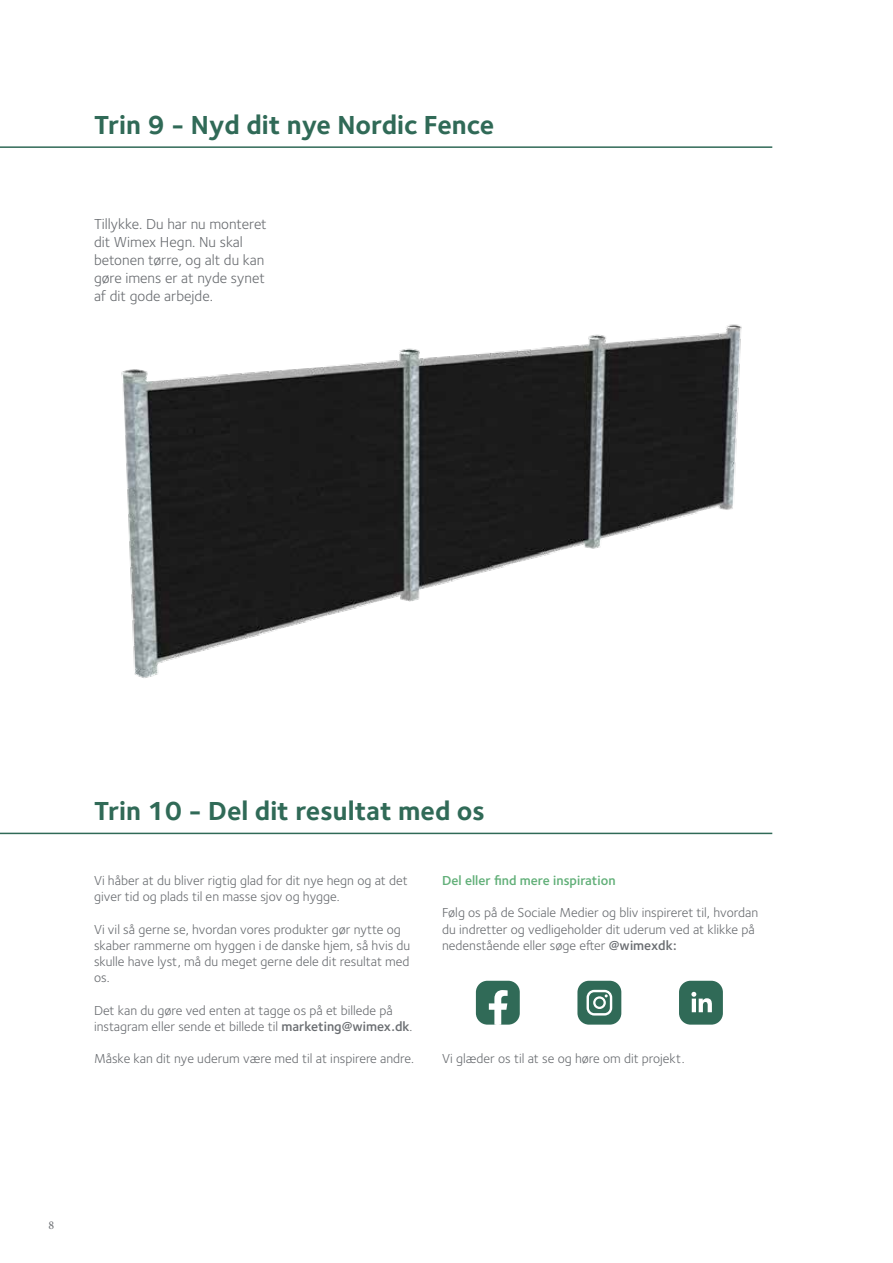
<style>
.page{position:relative;width:893px;height:1263px;background:#fff}
.page>*{position:absolute;margin:0;border:0;box-sizing:border-box;transform-origin:0 0}
.t1{font:700 27px "Foundry Sterling";color:#306a57}
.t2{font:15px/18px "Foundry Sterling";color:#6a6d71}
.t3{font:13.5px/16.2px "Foundry Sterling";color:#6a6d71}
.t4{font:600 13.5px "Foundry Sterling";color:#61af78}
.t5{font:12px "Minion Pro";color:#6a6d71}
.s1{font-weight:600}
</style>
<div class="page">
<hr style="left:0;top:146px;width:772px;height:2px;background:#306a57">
<img style="left:121px;top:324px;width:621px;height:354px">
<hr style="left:0;top:833px;width:772px;height:1px;background:#306a57">
<svg style="left:476px;top:981px;width:44px;height:44px"></svg>
<div style="left:577px;top:981px;width:44px;height:43px;background:#306a57;border-radius:11px"></div>
<svg style="left:586px;top:990px;width:26px;height:25px"></svg>
<div style="left:679px;top:981px;width:44px;height:43px;background:#306a57;border-radius:11px"></div>
<svg style="left:691px;top:992px;width:21px;height:20px"></svg>
<h1 class="t1" style="left:94px;top:109px;width:402px">Trin 9 - Nyd dit nye Nordic Fence</h1>
<p class="t2" style="left:94px;top:215px;width:174px">Tillykke. Du har nu monteret dit Wimex Hegn. Nu skal betonen tørre, og alt du kan gøre imens er at nyde synet af dit gode arbejde.</p>
<h1 class="t1" style="left:94px;top:795px;width:393px">Trin 10 - Del dit resultat med os</h1>
<p class="t3" style="left:94px;top:872px;width:315px">Vi håber at du bliver rigtig glad for dit nye hegn og at det giver tid og plads til en masse sjov og hygge.</p>
<p class="t3" style="left:94px;top:921px;width:318px">Vi vil så gerne se, hvordan vores produkter gør nytte og skaber rammerne om hyggen i de danske hjem, så hvis du skulle have lyst, må du meget gerne dele dit resultat med os.</p>
<p class="t3" style="left:94px;top:1002px;width:320px">Det kan du gøre ved enten at tagge os på et billede på instagram eller sende et billede til <span class="s1">marketing@wimex.dk</span>.</p>
<p class="t3" style="left:94px;top:1051px;width:322px">Måske kan dit nye uderum være med til at inspirere andre.</p>
<p class="t4" style="left:442px;top:872px;width:175px">Del eller find mere inspiration</p>
<p class="t3" style="left:442px;top:905px;width:317px">Følg os på de Sociale Medier og bliv inspireret til, hvordan du indretter og vedligeholder dit uderum ved at klikke på nedenstående eller søge efter <span class="s1">@wimexdk:</span></p>
<p class="t3" style="left:442px;top:1051px;width:244px">Vi glæder os til at se og høre om dit projekt.</p>
<p class="t5" style="left:48px;top:1217px;width:7px">8</p>
</div>
